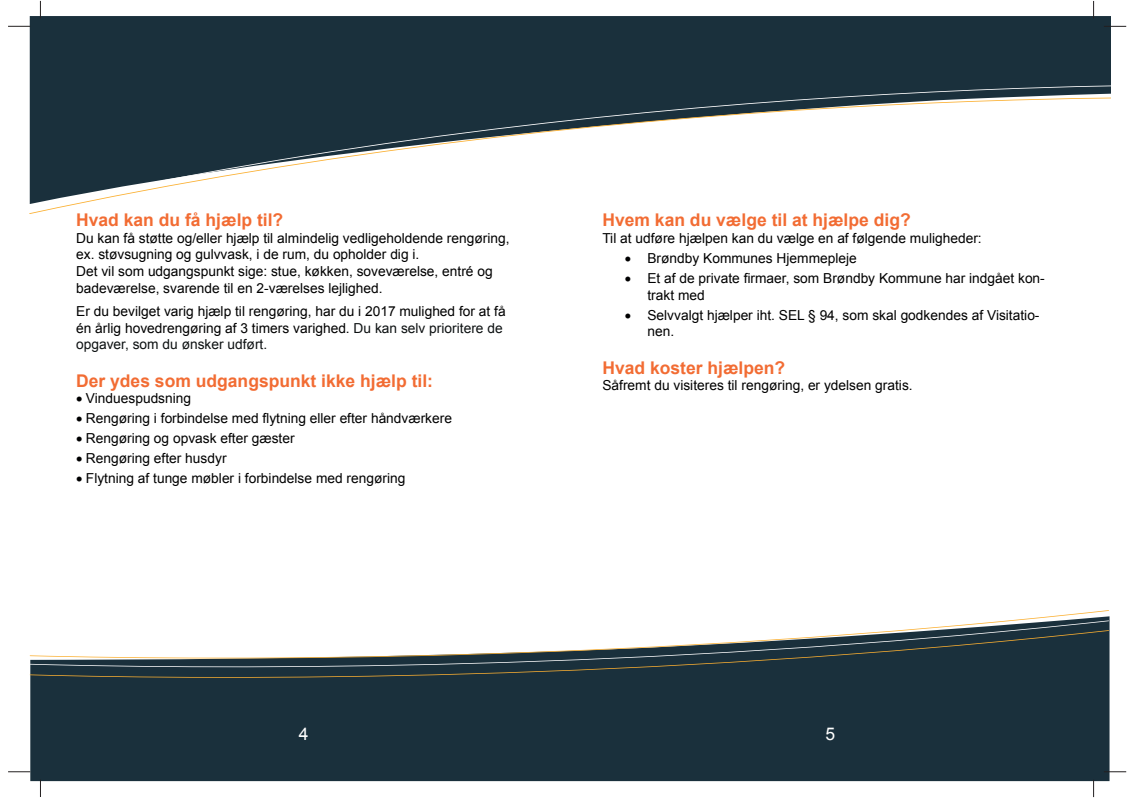
<style>
.page{position:relative;width:1134px;height:798px;background:#fff}
.page>*{position:absolute;margin:0;border:0;box-sizing:border-box;transform-origin:0 0}
.t1{font:700 17.5px "Arial";color:#f26c33}
.t2{font:17.5px "Arial";color:#fff}
.t3{font:13.75px/16.5px "Arial";color:#000001}
.s1{color:#0d1112}
</style>
<div class="page">
<div style="left:30px;top:16px;width:1080px;height:60px;background:#1a303c"></div>
<div style="left:29px;top:76px;width:1081px;height:10px;background:#1a303c"></div>
<svg style="left:29px;top:86px;width:1081px;height:128px"></svg>
<div style="left:30px;top:681px;width:1079px;height:99px;background:#1a303c"></div>
<svg style="left:30px;top:671px;width:1079px;height:10px;background:#22343b"></svg>
<svg style="left:30px;top:661px;width:1079px;height:10px;background:#253942"></svg>
<svg style="left:30px;top:610px;width:1079px;height:51px"></svg>
<svg style="left:8px;top:26px;width:22px;height:1px"></svg>
<svg style="left:40px;top:1px;width:1px;height:17px"></svg>
<svg style="left:1104px;top:26px;width:22px;height:1px"></svg>
<svg style="left:1093px;top:1px;width:1px;height:17px"></svg>
<svg style="left:1104px;top:771px;width:22px;height:1px"></svg>
<svg style="left:1093px;top:779px;width:1px;height:17px"></svg>
<svg style="left:8px;top:771px;width:22px;height:1px"></svg>
<svg style="left:40px;top:779px;width:1px;height:17px"></svg>
<p class="t1" style="left:76px;top:208px;width:209px">Hvad kan du få hjælp til?</p>
<p class="t3" style="left:76px;top:230px;width:435px">Du kan få støtte og/eller hjælp til almindelig vedligeholdende rengøring, ex. støvsugning og gulvvask, i de rum, du opholder dig i.<br>Det vil som udgangspunkt sige: stue, køkken, soveværelse, entré og badeværelse, svarende til en 2-værelses lejlighed.</p>
<p class="t3" style="left:76px;top:303px;width:431px">Er du bevilget varig hjælp til rengøring, har du i 2017 mulighed for at få én årlig hovedrengøring af 3 timers varighed. <span class="s1">Du kan selv prioritere de opgaver, som du ønsker udført.</span></p>
<p class="t1" style="left:76px;top:368px;width:358px">Der ydes som udgangspunkt ikke hjælp til:</p>
<p class="t3" style="left:76px;top:390px;width:116px">• Vinduespudsning</p>
<p class="t3" style="left:76px;top:410px;width:377px">• Rengøring i forbindelse med flytning eller efter håndværkere</p>
<p class="t3" style="left:76px;top:430px;width:220px">• Rengøring og opvask efter gæster</p>
<p class="t3" style="left:76px;top:450px;width:152px">• Rengøring efter husdyr</p>
<p class="t3" style="left:76px;top:470px;width:331px">• Flytning af tunge møbler i forbindelse med rengøring</p>
<p class="t1" style="left:602px;top:208px;width:310px">Hvem kan du vælge til at hjælpe dig?</p>
<p class="t3" style="left:602px;top:230px;width:381px">Til at udføre hjælpen kan du vælge en af følgende muligheder:</p>
<p class="t3" style="left:625px;top:250px;width:233px">• Brøndby Kommunes Hjemmepleje</p>
<p class="t3" style="left:647px;top:270px;width:399px;text-indent:-22px">• Et af de private firmaer, som Brøndby Kommune har indgået kon&shy;trakt med</p>
<p class="t3" style="left:647px;top:306px;width:394px;text-indent:-22px">• Selvvalgt hjælper iht. SEL § 94, som skal godkendes af Visitatio&shy;nen.</p>
<p class="t1" style="left:602px;top:356px;width:184px">Hvad koster hjælpen?</p>
<p class="t3" style="left:602px;top:377px;width:312px">Såfremt du visiteres til rengøring, er ydelsen gratis.</p>
<p class="t2" style="left:299px;top:722px;width:11px">4</p>
<p class="t2" style="left:825px;top:722px;width:11px">5</p>
</div>
